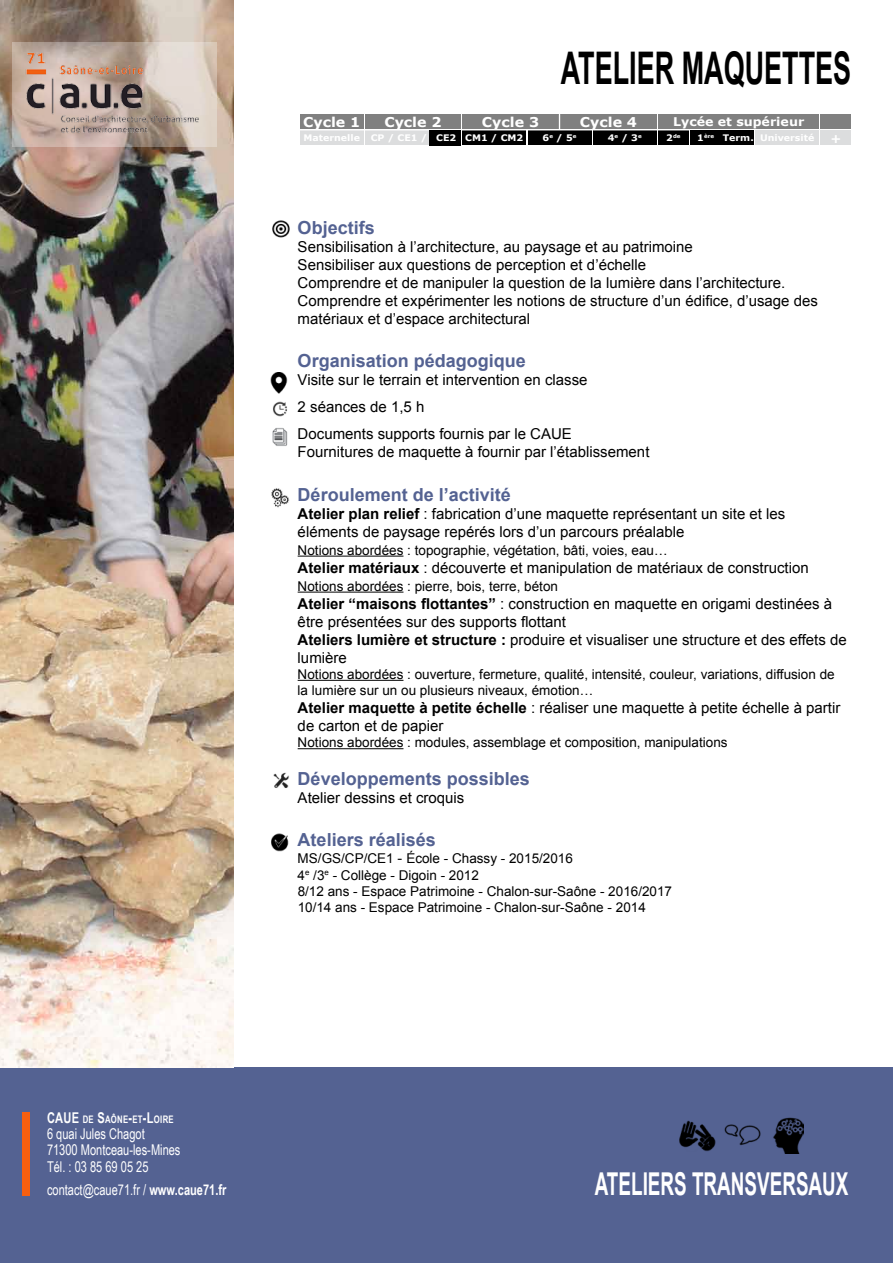
<style>
.page{position:relative;width:893px;height:1263px;background:#fff}
.page>*{position:absolute;margin:0;border:0;box-sizing:border-box;transform-origin:0 0}
.t1{font:700 45px "Arial";color:#000;scale:.6 1}
.t2{font:700 31.5px "Arial";color:#fff;scale:.6 1}
.t3{font:700 18px "Arial";color:#546292}
.t4{font:15px/18px "Arial";color:#000}
.t5{font:14.85px/16.2px "Arial Narrow";color:#fff;scale:.91 1}
.t6{font:13.5px/16.2px "Arial";color:#000}
.t7{font:700 13.5px "Verdana";color:#fff;scale:1.05 1}
.t8{font:700 12px "Verdana";color:#fff;scale:1.05 1}
.t9{font:700 10.35px "Arial Narrow";letter-spacing:.03em;color:#fff;scale:.91 1}
.t10{font:700 9px "Verdana";color:#fff;scale:1.05 1}
.t11{font:700 5.25px "Verdana";color:#fff;scale:1.05 1}
.s1{font-size:9px}
.s2{font-weight:700}
.s3{font-size:14.25px}
.s4{font-size:14.85px}
.s5{font-style:inherit}
</style>
<div class="page">
<div style="left:0;top:1067px;width:892px;height:196px;background:#546292"></div>
<div style="left:300px;top:131px;width:64px;height:14px;background:#dcddde"></div>
<div style="left:365px;top:131px;width:68px;height:14px;background:#dcddde"></div>
<div style="left:462px;top:131px;width:64px;height:14px;background:#000"></div>
<div style="left:528px;top:131px;width:63px;height:14px;background:#000"></div>
<div style="left:593px;top:131px;width:64px;height:14px;background:#000"></div>
<div style="left:658px;top:131px;width:31px;height:14px;background:#000"></div>
<div style="left:300px;top:114px;width:64px;height:15px;background:#808080"></div>
<div style="left:365px;top:114px;width:96px;height:15px;background:#808080"></div>
<div style="left:462px;top:114px;width:97px;height:15px;background:#808080"></div>
<div style="left:560px;top:114px;width:97px;height:15px;background:#808080"></div>
<div style="left:658px;top:114px;width:161px;height:15px;background:#808080"></div>
<div style="left:821px;top:114px;width:30px;height:15px;background:#808080"></div>
<div style="left:690px;top:131px;width:31px;height:14px;background:#000"></div>
<div style="left:723px;top:131px;width:31px;height:14px;background:#000"></div>
<div style="left:429px;top:130px;width:32px;height:15px;background:#000"></div>
<div style="left:22px;top:1112px;width:8px;height:83px;background:#f75f0f"></div>
<img style="left:679px;top:1120px;width:37px;height:31px">
<img style="left:724px;top:1124px;width:37px;height:21px">
<img style="left:773px;top:1117px;width:30px;height:37px">
<img style="left:272px;top:220px;width:18px;height:18px">
<div style="left:755px;top:131px;width:64px;height:14px;background:#dcddde"></div>
<div style="left:821px;top:131px;width:30px;height:14px;background:#dcddde"></div>
<img style="left:271px;top:488px;width:19px;height:20px">
<img style="left:271px;top:833px;width:18px;height:18px">
<img style="left:270px;top:372px;width:18px;height:21px">
<img style="left:273px;top:401px;width:14px;height:16px">
<img style="left:272px;top:428px;width:16px;height:18px">
<img style="left:273px;top:772px;width:16px;height:16px">
<hr style="left:298px;top:556px;width:105px;height:1px;background:#000">
<hr style="left:298px;top:592px;width:105px;height:1px;background:#000">
<hr style="left:298px;top:680px;width:105px;height:1px;background:#000">
<hr style="left:298px;top:748px;width:105px;height:1px;background:#000">
<img style="left:0;top:0;width:233px;height:1067px">
<svg style="left:13px;top:43px;width:204px;height:104px"></svg>
<img style="left:21px;top:46px;width:188px;height:90px">
<h1 class="t1" style="left:561px;top:38px;width:486px">Atelier maquettes</h1>
<p class="t7" style="left:303px;top:113px;width:56px">Cycle 1</p>
<p class="t7" style="left:384px;top:113px;width:56px">Cycle 2</p>
<p class="t7" style="left:482px;top:113px;width:56px">Cycle 3</p>
<p class="t7" style="left:580px;top:113px;width:56px">Cycle 4</p>
<p class="t8" style="left:673px;top:114px;width:126px">Lycée et supérieur</p>
<p class="t10" style="left:436px;top:132px;width:21px">CE2</p>
<p class="t10" style="left:697px;top:132px;width:55px">1<sup>ère</sup> Term.</p>
<p class="t10" style="left:760px;top:132px;width:53px">Université</p>
<p class="t8" style="left:830px;top:130px;width:12px">+</p>
<p class="t10" style="left:304px;top:132px;width:119px">Maternelle CP / CE1 /</p>
<p class="t10" style="left:465px;top:132px;width:57px">CM1 / CM2</p>
<p class="t10" style="left:543px;top:132px;width:34px">6<sup>e</sup> / 5<sup>e</sup></p>
<p class="t10" style="left:608px;top:132px;width:34px">4<sup>e</sup> / 3<sup>e</sup></p>
<p class="t11" style="left:666px;top:133px;width:15px"><span class="s1">2</span>de</p>
<p class="t3" style="left:298px;top:216px;width:79px">Objectifs</p>
<p class="t4" style="left:298px;top:238px;width:522px">Sensibilisation à l’architecture, au paysage et au patrimoine<br>Sensibiliser aux questions de perception et d’échelle<br>Comprendre et de manipuler la question de la lumière dans l’architecture.<br>Comprendre et expérimenter les notions de structure d’un édifice, d’usage des matériaux et d’espace architectural</p>
<p class="t3" style="left:298px;top:349px;width:230px">Organisation pédagogique</p>
<p class="t4" style="left:298px;top:367px;width:291px;line-height:27px">Visite sur le terrain et intervention en classe<br>2 séances de 1,5 h<br>Documents supports fournis par le CAUE</p>
<p class="t4" style="left:298px;top:443px;width:353px">Fournitures de maquette à fournir par l’établissement</p>
<p class="t3" style="left:298px;top:482px;width:215px">Déroulement de l’activité</p>
<p class="t4" style="left:298px;top:504px;width:489px"><span class="s2">Atelier plan relief</span> : fabrication d’une maquette représentant un site et les éléments de paysage repérés lors d’un parcours préalable</p>
<p class="t6" style="left:298px;top:542px;width:371px">Notions abordées : topographie, végétation, bâti, voies, eau…</p>
<p class="t4" style="left:298px;top:558px;width:513px"><span class="s2">Atelier matériaux</span> : découverte et manipulation de matériaux de construction</p>
<p class="t6" style="left:298px;top:578px;width:262px">Notions abordées : pierre, bois, terre, béton</p>
<p class="t4" style="left:298px;top:594px;width:551px"><span class="s2">Atelier “maisons flottantes”</span> : construction en maquette en origami destinées à être présentées sur des supports flottant<br><span class="s2">Ateliers lumière et structure :</span> produire et visualiser une structure et des effets de lumière</p>
<p class="t6" style="left:298px;top:666px;width:539px">Notions abordées : ouverture, fermeture, qualité, intensité, couleur, variations, diffusion de la lumière sur un ou plusieurs niveaux, émotion…</p>
<p class="t4" style="left:298px;top:699px;width:544px"><span class="s2">Atelier maquette à petite échelle</span> : réaliser une maquette à petite échelle à partir de carton et de papier</p>
<p class="t6" style="left:298px;top:735px;width:431px">Notions abordées : modules, assemblage et composition, manipulations</p>
<p class="t3" style="left:298px;top:767px;width:234px">Développements possibles</p>
<p class="t4" style="left:298px;top:789px;width:168px">Atelier dessins et croquis</p>
<p class="t3" style="left:298px;top:828px;width:140px">Ateliers réalisés</p>
<p class="t6" style="left:298px;top:851px;width:376px">MS/GS/CP/CE1 <span class="s3">-</span> école - Chassy - 2015/2016<br>4<sup>e</sup> /3<sup>e</sup> - Collège - Digoin - 2012<br>8/12 ans - Espace Patrimoine - Chalon-sur-Saône - 2016/2017<br>10/14 ans - Espace Patrimoine - Chalon-sur-Saône - 2014</p>
<p class="t9" style="left:47px;top:1111px;width:140px"><span class="s4">CAUE</span> DE <span class="s4">S</span>AÔNE<span class="s4">-</span>ET<span class="s4">-L</span>OIRE</p>
<p class="t5" style="left:47px;top:1125px;width:148px"><span class="s5">6</span> quai Jules Chagot<br><span class="s5">71300</span> Montceau-les-Mines<br>Tél. <span class="s5">: 03 85 69 05 25</span></p>
<p class="t5" style="left:47px;top:1181px;width:199px">contact@caue71.fr / <span class="s2">www.caue71.fr</span></p>
<h2 class="t2" style="left:595px;top:1163px;width:424px">Ateliers transversaux</h2>
</div>
